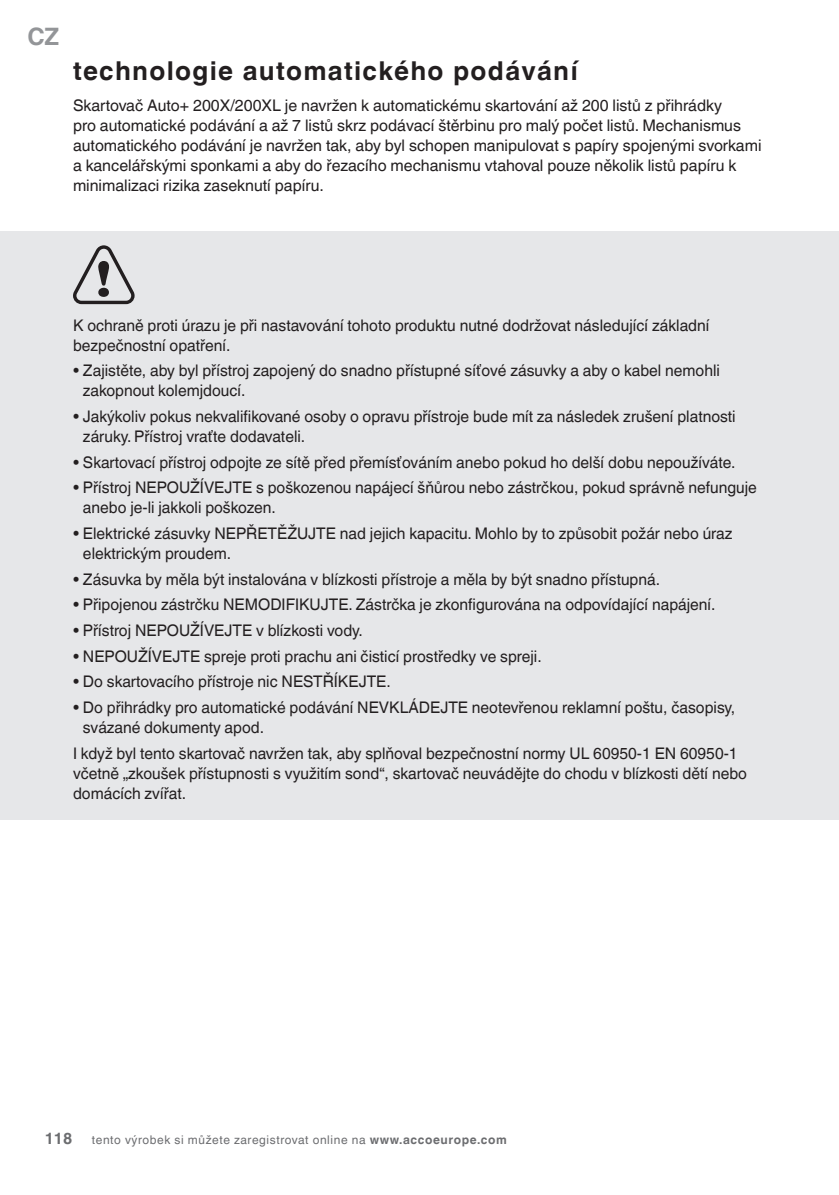
<style>
.page{position:relative;width:839px;height:1195px;background:#fff}
.page>*{position:absolute;margin:0;border:0;box-sizing:border-box;transform-origin:0 0}
.t1{font:700 26px "Helvetica Linotype";letter-spacing:.05em;color:#231f20}
.t2{font:700 24px "Helvetica Linotype";color:#939598}
.t3{font:16px/20px "Helvetica Linotype";color:#231f20}
.t4{font:12px "Helvetica Linotype";letter-spacing:.05em;color:#6c6d70}
.s1{font-weight:700;font-size:16px}
.s2{font-weight:700}
</style>
<div class="page">
<div style="left:0;top:231px;width:838px;height:589px;background:#e6e7e9"></div>
<svg style="left:73px;top:245px;width:62px;height:59px"></svg>
<h2 class="t2" style="left:28px;top:23px;width:33px">CZ</h2>
<h1 class="t1" style="left:73px;top:56px;width:507px">technologie automatického podávání</h1>
<p class="t3" style="left:73px;top:95px;width:690px">Skartovač Auto+ 200X/200XL je navržen k automatickému skartování až 200 listů z přihrádky<br>pro automatické podávání a až 7 listů skrz podávací štěrbinu pro malý počet listů. Mechanismus automatického podávání je navržen tak, aby byl schopen manipulovat s papíry spojenými svorkami a kancelářskými sponkami a aby do řezacího mechanismu vtahoval pouze několik listů papíru k minimalizaci rizika zaseknutí papíru.</p>
<p class="t3" style="left:73px;top:315px;width:638px">K ochraně proti úrazu je při nastavování tohoto produktu nutné dodržovat následující základní bezpečnostní opatření.</p>
<p class="t3" style="left:83px;top:361px;width:638px;text-indent:-10px">• Zajistěte, aby byl přístroj zapojený do snadno přístupné síťové zásuvky a aby o kabel nemohli zakopnout kolemjdoucí.</p>
<p class="t3" style="left:83px;top:406px;width:654px;text-indent:-10px">• Jakýkoliv pokus nekvalifikované osoby o opravu přístroje bude mít za následek zrušení platnosti záruky. Přístroj vraťte dodavateli.</p>
<p class="t3" style="left:73px;top:452px;width:664px">• Skartovací přístroj odpojte ze sítě před přemísťováním anebo pokud ho delší dobu nepoužíváte.</p>
<p class="t3" style="left:83px;top:478px;width:675px;text-indent:-10px">• Přístroj NEPOUŽÍVEJTE s poškozenou napájecí šňůrou nebo zástrčkou, pokud správně nefunguje anebo je-li jakkoli poškozen.</p>
<p class="t3" style="left:83px;top:523px;width:651px;text-indent:-10px">• Elektrické zásuvky NEPŘETĚŽUJTE nad jejich kapacitu. Mohlo by to způsobit požár nebo úraz elektrickým proudem.</p>
<p class="t3" style="left:73px;top:569px;width:589px">• Zásuvka by měla být instalována v blízkosti přístroje a měla by být snadno přístupná.</p>
<p class="t3" style="left:73px;top:595px;width:644px">• Připojenou zástrčku NEMODIFIKUJTE. Zástrčka je zkonfigurována na odpovídající napájení.</p>
<p class="t3" style="left:73px;top:620px;width:291px">• Přístroj NEPOUŽÍVEJTE v blízkosti vody.</p>
<p class="t3" style="left:73px;top:646px;width:470px">• NEPOUŽÍVEJTE spreje proti prachu ani čisticí prostředky ve spreji.</p>
<p class="t3" style="left:73px;top:672px;width:319px">• Do skartovacího přístroje nic NESTŘÍKEJTE.</p>
<p class="t3" style="left:83px;top:697px;width:654px;text-indent:-10px">• Do přihrádky pro automatické podávání NEVKLÁDEJTE neotevřenou reklamní poštu, časopisy, svázané dokumenty apod.</p>
<p class="t3" style="left:73px;top:743px;width:675px">I když byl tento skartovač navržen tak, aby splňoval bezpečnostní normy UL 60950-1 EN 60950-1 včetně „zkoušek přístupnosti s využitím sond“, skartovač neuvádějte do chodu v blízkosti dětí nebo domácích zvířat.</p>
<p class="t4" style="left:45px;top:1133px;width:464px"><span class="s1">118</span> tento výrobek si můžete zaregistrovat online na <span class="s2">www.accoeurope.com</span></p>
</div>
